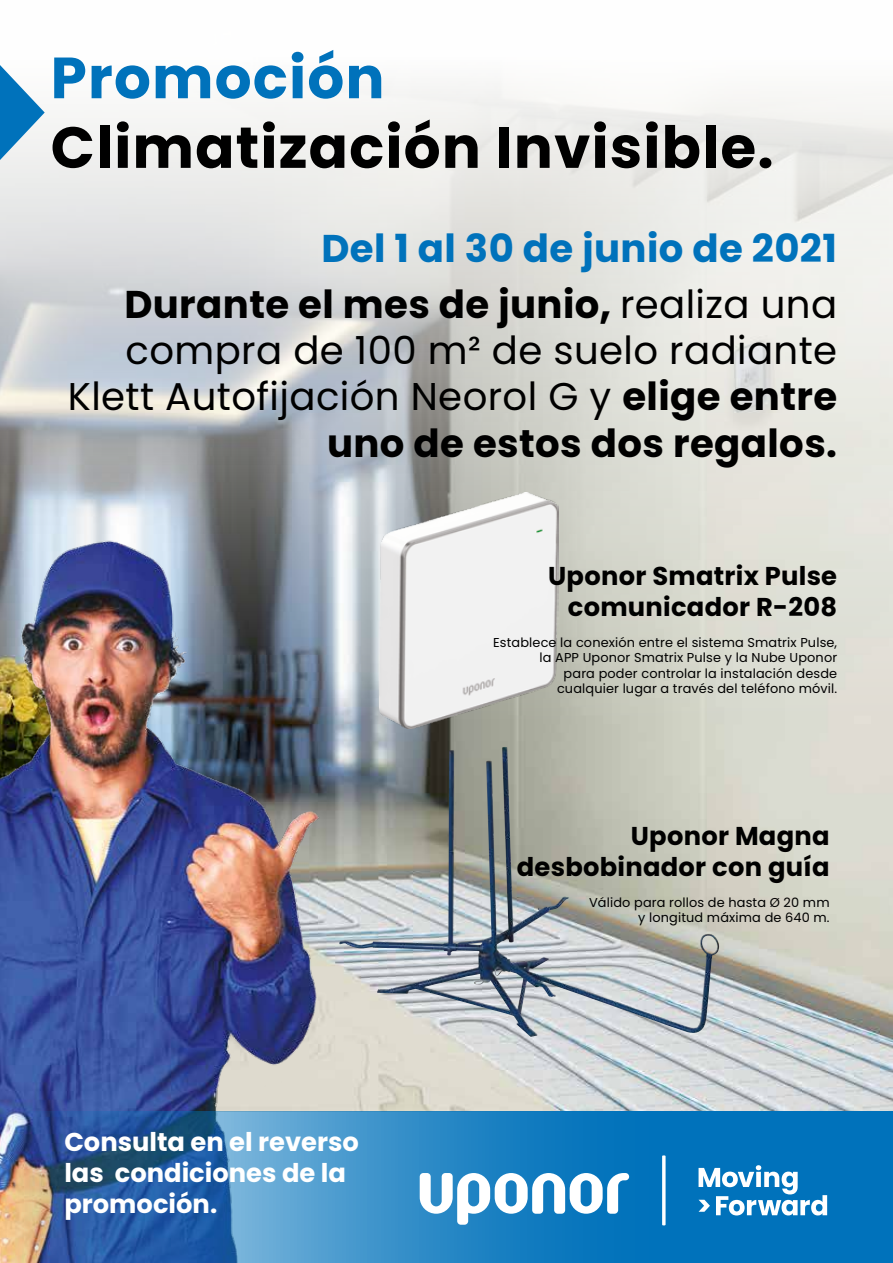
<style>
.page{position:relative;width:893px;height:1263px;background:#fff}
.page>*{position:absolute;margin:0;border:0;box-sizing:border-box;transform-origin:0 0}
.t1{font:700 58.05px "Poppins";letter-spacing:.02em;color:#000}
.t2{font:700 58.05px "Poppins";letter-spacing:.02em;color:#0072bb}
.t3{font:38.7px/46.3px "Poppins";letter-spacing:.01em;color:#000;text-align:right}
.t4{font:700 38.7px/56.1px "Poppins";letter-spacing:.01em;color:#0072bb;text-align:right}
.t5{font:700 25.8px/30.9px "Poppins";letter-spacing:.01em;color:#000;text-align:right}
.t6{font:700 25.8px/30.9px "Poppins";color:#fff}
.t7{font:12.9px/15.5px "Poppins";letter-spacing:.01em;color:#000;text-align:right}
.s1{color:#000}
.s2{font-weight:400;color:#000}
.s3{font-weight:700}
</style>
<div class="page">
<img style="left:0;top:81px;width:893px;height:1030px">
<svg style="left:0;top:65px;width:45px;height:95px"></svg>
<img style="left:0;top:529px;width:332px;height:583px">
<svg style="left:0;top:1112px;width:893px;height:151px;background:#2a7ab6"></svg>
<svg style="left:420px;top:1173px;width:209px;height:52px"></svg>
<svg style="left:662px;top:1155px;width:4px;height:70px"></svg>
<svg style="left:698px;top:1165px;width:129px;height:50px"></svg>
<img style="left:379px;top:493px;width:180px;height:236px">
<img style="left:339px;top:747px;width:217px;height:290px">
<h1 class="t2" style="left:51px;top:44px;width:335px">Promoción</h1>
<h1 class="t1" style="left:51px;top:114px;width:724px">Climatización Invisible.</h1>
<h2 class="t4" style="left:124px;top:220px;width:714px">Del 1 al 30 de junio de 2021<br><span class="s1">Durante el mes de junio,</span> <span class="s2">realiza una</span></h2>
<h2 class="t3" style="left:68px;top:327px;width:771px">compra de 100 m² de suelo radiante<br>Klett Autofijación Neorol G y <span class="s3">elige entre uno de estos dos regalos.</span></h2>
<h3 class="t5" style="left:548px;top:560px;width:291px">Uponor Smatrix Pulse comunicador R-208</h3>
<p class="t7" style="left:493px;top:634px;width:346px">Establece la conexión entre el sistema Smatrix Pulse, la APP Uponor Smatrix Pulse y la Nube Uponor<br>para poder controlar la instalación desde<br>cualquier lugar a través del teléfono móvil.</p>
<h3 class="t6" style="left:64px;top:1127px;width:296px">Consulta en el reverso las condiciones de la promoción.</h3>
<h3 class="t5" style="left:517px;top:821px;width:314px">Uponor Magna desbobinador con guía</h3>
<p class="t7" style="left:589px;top:895px;width:242px">Válido para rollos de hasta Ø 20 mm y longitud máxima de 640 m.</p>
</div>
